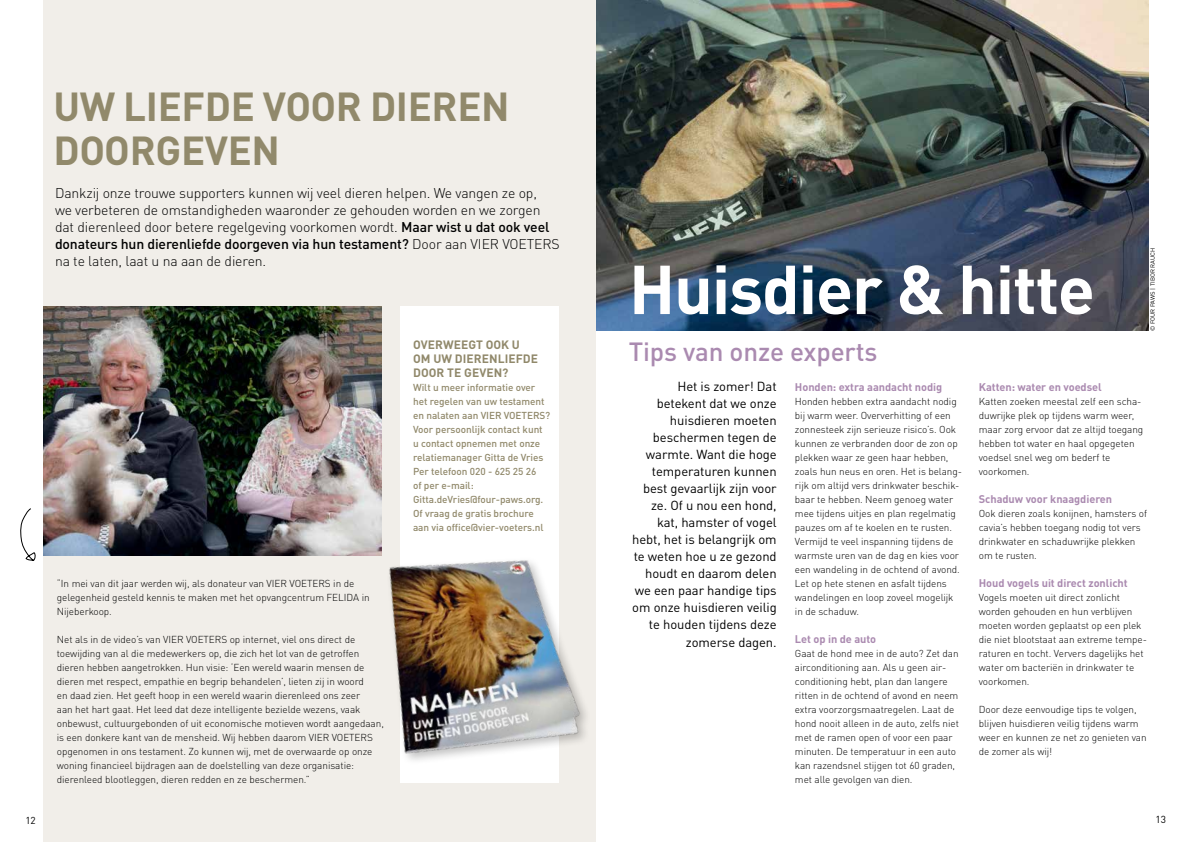
<style>
.page{position:relative;width:1191px;height:842px;background:#fff}
.page>*{position:absolute;margin:0;border:0;box-sizing:border-box;transform-origin:0 0}
.t1{font:700 68px "DIN Pro";letter-spacing:-.02em;color:#fff}
.t2{font:700 40px/44px "DIN Pro";letter-spacing:-.01em;color:#91896b}
.t3{font:500 26px "DIN Pro";letter-spacing:-.005em;color:#aa8ab0}
.t4{font:300 14px/17px "DIN Pro";letter-spacing:-.01em;color:#000}
.t5{font:13px/17px "DIN Pro";letter-spacing:-.005em;color:#000;text-align:right}
.t6{font:700 12px/14px "DIN Pro";letter-spacing:.005em;color:#91896b}
.t7{font:700 11px "DIN Pro";letter-spacing:-.005em;color:#aa8ab0}
.t8{font:10.1px "DIN Pro";color:#000}
.t9{font:300 10px/14px "DIN Pro";letter-spacing:-.005em;color:#000}
.t10{font:500 10px/14px "DIN Pro";letter-spacing:-.005em;color:#91896b}
.t11{font:10px "DIN Pro";color:#000}
.t12{font:6px "DIN Pro";letter-spacing:.005em;color:#000}
.s1{font-weight:500}
</style>
<div class="page">
<img style="left:595px;top:0;width:553px;height:330px">
<div style="left:43px;top:0;width:552px;height:842px;background:#f1eee9"></div>
<div style="left:400px;top:307px;width:158px;height:476px;background:#fff"></div>
<img style="left:43px;top:307px;width:339px;height:248px">
<img style="left:334px;top:531px;width:262px;height:296px">
<svg style="left:20px;top:508px;width:16px;height:53px"></svg>
<h2 class="t2" style="left:53px;top:80px;width:458px">UW LIEFDE VOOR DIEREN<br>DOORGEVEN</h2>
<p class="t4" style="left:55px;top:183px;width:506px">Dankzij onze trouwe supporters kunnen wij veel dieren helpen. We vangen ze op,<br>we verbeteren de omstandigheden waaronder ze gehouden worden en we zorgen dat dierenleed door betere regelgeving voorkomen wordt. <span class="s1">Maar wist u dat ook veel donateurs hun dierenliefde doorgeven via hun testament?</span> Door aan VIER VOETERS na te laten, laat u na aan de dieren.</p>
<h1 class="t1" style="left:629px;top:233px;width:468px">Huisdier &amp; hitte</h1>
<p class="t12" style="left:1148px;top:331px;width:84px;rotate:-90deg">© FOUR PAWS | TIBOR RAUCH</p>
<p class="t9" style="left:57px;top:575px;width:314px">“In mei van dit jaar werden wij, als donateur van VIER VOETERS in de gelegenheid gesteld kennis te maken met het opvangcentrum FELIDA in<br>Nijeberkoop.</p>
<p class="t9" style="left:57px;top:631px;width:328px">Net als in de video’s van VIER VOETERS op internet, viel ons direct de toewijding van al die medewerkers op, die zich het lot van de getroffen dieren hebben aangetrokken. Hun visie: ‘Een wereld waarin mensen de dieren met respect, empathie en begrip behandelen’, lieten zij in woord<br>en daad zien. Het geeft hoop in een wereld waarin dierenleed ons zeer<br>aan het hart gaat. Het leed dat deze intelligente bezielde wezens, vaak onbewust, cultuurgebonden of uit economische motieven wordt aangedaan, is een donkere kant van de mensheid. Wij hebben daarom VIER VOETERS opgenomen in ons testament. Zo kunnen wij, met de overwaarde op onze woning financieel bijdragen aan de doelstelling van deze organisatie: dierenleed blootleggen, dieren redden en ze beschermen.”</p>
<p class="t6" style="left:413px;top:336px;width:127px">OVERWEEGT OOK U<br>OM UW DIERENLIEFDE<br>DOOR TE GEVEN?</p>
<p class="t10" style="left:413px;top:379px;width:139px">Wilt u meer informatie over het regelen van uw testament en nalaten aan VIER VOETERS?<br>Voor persoonlijk contact kunt u contact opnemen met onze relatiemanager Gitta de Vries<br>Per telefoon 020 - 625 25 26<br>of per e-mail:<br>Gitta.deVries@four-paws.org.<br>Of vraag de gratis brochure aan via office@vier-voeters.nl</p>
<p class="t5" style="left:632px;top:377px;width:146px">Het is zomer! Dat betekent dat we onze huisdieren moeten beschermen tegen de warmte. Want die hoge temperaturen kunnen best gevaarlijk zijn voor ze. Of u nou een hond, kat, hamster of vogel hebt, het is belangrijk om te weten hoe u ze gezond houdt en daarom delen we een paar handige tips om onze huisdieren veilig te houden tijdens deze zomerse dagen.</p>
<h3 class="t3" style="left:629px;top:331px;width:250px">Tips van onze experts</h3>
<p class="t7" style="left:795px;top:377px;width:149px">Honden: extra aandacht nodig</p>
<p class="t9" style="left:795px;top:393px;width:169px">Honden hebben extra aandacht nodig bij warm weer. Oververhitting of een zonnesteek zijn serieuze risico’s. Ook kunnen ze verbranden door de zon op plekken waar ze geen haar hebben, zoals hun neus en oren. Het is belang&shy;rijk om altijd vers drinkwater beschik&shy;baar te hebben. Neem genoeg water mee tijdens uitjes en plan regelmatig pauzes om af te koelen en te rusten.<br>Vermijd te veel inspanning tijdens de warmste uren van de dag en kies voor een wandeling in de ochtend of avond.<br>Let op hete stenen en asfalt tijdens wandelingen en loop zoveel mogelijk in de schaduw.</p>
<p class="t7" style="left:795px;top:629px;width:83px">Let op in de auto</p>
<p class="t9" style="left:795px;top:645px;width:165px">Gaat de hond mee in de auto? Zet dan airconditioning aan. Als u geen air&shy;conditioning hebt, plan dan langere ritten in de ochtend of avond en neem extra voorzorgsmaatregelen. Laat de hond nooit alleen in de auto, zelfs niet met de ramen open of voor een paar minuten. De temperatuur in een auto kan razendsnel stijgen tot 60 graden, met alle gevolgen van dien.</p>
<p class="t7" style="left:978px;top:377px;width:124px">Katten: water en voedsel</p>
<p class="t9" style="left:978px;top:393px;width:166px">Katten zoeken meestal zelf een scha&shy;duwrijke plek op tijdens warm weer, maar zorg ervoor dat ze altijd toegang hebben tot water en haal opgegeten voedsel snel weg om bederf te voorkomen.</p>
<p class="t7" style="left:978px;top:489px;width:135px">Schaduw voor knaagdieren</p>
<p class="t9" style="left:978px;top:505px;width:170px">Ook dieren zoals konijnen, hamsters of cavia’s hebben toegang nodig tot vers drinkwater en schaduwrijke plekken om te rusten.</p>
<p class="t7" style="left:978px;top:573px;width:150px">Houd vogels uit direct zonlicht</p>
<p class="t9" style="left:978px;top:589px;width:170px">Vogels moeten uit direct zonlicht worden gehouden en hun verblijven moeten worden geplaatst op een plek die niet blootstaat aan extreme tempe&shy;raturen en tocht. Ververs dagelijks het water om bacteriën in drinkwater te voorkomen.</p>
<p class="t9" style="left:978px;top:701px;width:169px">Door deze eenvoudige tips te volgen, blijven huisdieren veilig tijdens warm weer en kunnen ze net zo genieten van de zomer als wij!</p>
<p class="t11" style="left:26px;top:812px;width:12px">12</p>
<p class="t8" style="left:1155px;top:811px;width:12px">13</p>
</div>
